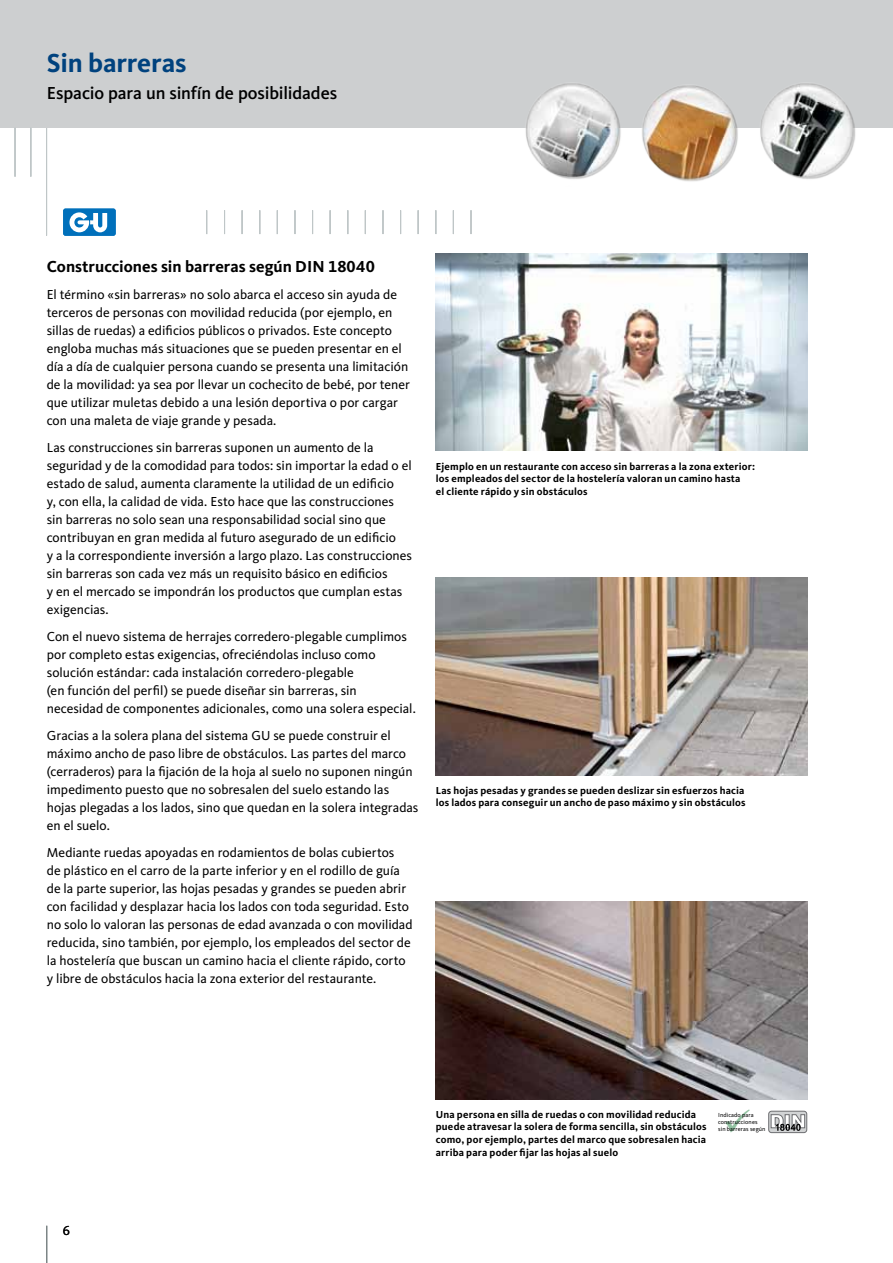
<style>
.page{position:relative;width:893px;height:1263px;background:#fff}
.page>*{position:absolute;margin:0;border:0;box-sizing:border-box;transform-origin:0 0}
.t1{font:700 27px "Kievit Pro";color:#00427e}
.t2{font:500 18px "Kievit Pro";letter-spacing:-.005em;color:#000}
.t3{font:700 16.5px "Kievit Pro";color:#000}
.t4{font:13.5px/18px "Kievit Pro";color:#000}
.t5{font:700 10.5px/12.6px "Kievit Pro";letter-spacing:.02em;color:#000}
.t6{font:6.15px/6.9px "Kievit Pro";letter-spacing:.015em;color:#000}
</style>
<div class="page">
<img style="left:436px;top:902px;width:372px;height:197px">
<img style="left:436px;top:578px;width:372px;height:197px">
<img style="left:436px;top:253px;width:372px;height:198px">
<div style="left:0;top:0;width:893px;height:128px;background:#cdcfd0"></div>
<hr style="left:46px;top:128px;width:1px;height:108px;background:#bfc6c7">
<hr style="left:31px;top:128px;width:1px;height:49px;background:#bfc6c7">
<hr style="left:15px;top:128px;width:1px;height:49px;background:#bfc6c7">
<hr style="left:47px;top:1226px;width:1px;height:37px;background:#727c7d">
<svg style="left:206px;top:210px;width:1px;height:24px"></svg>
<svg style="left:224px;top:210px;width:1px;height:24px"></svg>
<svg style="left:242px;top:210px;width:1px;height:24px"></svg>
<svg style="left:259px;top:210px;width:1px;height:24px"></svg>
<svg style="left:277px;top:210px;width:1px;height:24px"></svg>
<svg style="left:295px;top:210px;width:1px;height:24px"></svg>
<svg style="left:312px;top:210px;width:1px;height:24px"></svg>
<svg style="left:330px;top:210px;width:1px;height:24px"></svg>
<svg style="left:347px;top:210px;width:1px;height:24px"></svg>
<svg style="left:365px;top:210px;width:1px;height:24px"></svg>
<svg style="left:383px;top:210px;width:1px;height:24px"></svg>
<svg style="left:400px;top:210px;width:1px;height:24px"></svg>
<svg style="left:418px;top:210px;width:1px;height:24px"></svg>
<svg style="left:435px;top:210px;width:1px;height:24px"></svg>
<svg style="left:453px;top:210px;width:1px;height:24px"></svg>
<svg style="left:471px;top:210px;width:1px;height:24px"></svg>
<div style="left:63px;top:209px;width:53px;height:27px;background:#0070bb;border-radius:2px"></div>
<svg style="left:69px;top:212px;width:38px;height:20px"></svg>
<img style="left:525px;top:83px;width:96px;height:96px">
<img style="left:642px;top:86px;width:96px;height:96px">
<img style="left:760px;top:83px;width:96px;height:96px">
<div style="left:768px;top:1110px;width:39px;height:23px;background:#b3b4b5"></div>
<div style="left:769px;top:1111px;width:38px;height:21px;background:#d1d3d4;border-radius:3px"></div>
<div style="left:769px;top:1111px;width:38px;height:22px;border:1px solid #6d6e71;border-radius:3px"></div>
<svg style="left:771px;top:1114px;width:34px;height:17px"></svg>
<h1 class="t1" style="left:47px;top:46px;width:141px">Sin barreras</h1>
<h2 class="t2" style="left:47px;top:82px;width:292px">Espacio para un sinfín de posibilidades</h2>
<p class="t3" style="left:47px;top:256px;width:259px">Construcciones sin barreras según DIN</p>
<p class="t3" style="left:328px;top:256px;width:48px">18040</p>
<p class="t4" style="left:47px;top:285px;width:365px">El término «sin barreras» no solo abarca el acceso sin ayuda de terceros de personas con movilidad reducida (por ejemplo, en sillas de ruedas) a edificios públicos o privados. Este concepto engloba muchas más situaciones que se pueden presentar en el día a día de cualquier persona cuando se presenta una limitación de la movilidad: ya sea por llevar un cochecito de bebé, por tener que utilizar muletas debido a una lesión deportiva o por cargar con una maleta de viaje grande y pesada.</p>
<p class="t4" style="left:47px;top:438px;width:367px">Las construcciones sin barreras suponen un aumento de la seguridad y de la comodidad para todos: sin importar la edad o el estado de salud, aumenta claramente la utilidad de un edificio<br>y, con ella, la calidad de vida. Esto hace que las construcciones sin barreras no solo sean una responsabilidad social sino que contribuyan en gran medida al futuro asegurado de un edificio<br>y a la correspondiente inversión a largo plazo. Las construcciones sin barreras son cada vez más un requisito básico en edificios<br>y en el mercado se impondrán los productos que cumplan estas exigencias.</p>
<p class="t4" style="left:47px;top:627px;width:371px">Con el nuevo sistema de herrajes corredero-plegable cumplimos por completo estas exigencias, ofreciéndolas incluso como solución estándar: cada instalación corredero-plegable<br>(en función del perfil) se puede diseñar sin barreras, sin necesidad de componentes adicionales, como una solera especial.</p>
<p class="t4" style="left:47px;top:726px;width:373px">Gracias a la solera plana del sistema GU se puede construir el máximo ancho de paso libre de obstáculos. Las partes del marco (cerraderos) para la fijación de la hoja al suelo no suponen ningún impedimento puesto que no sobresalen del suelo estando las hojas plegadas a los lados, sino que quedan en la solera integradas en el suelo.</p>
<p class="t4" style="left:47px;top:843px;width:367px">Mediante ruedas apoyadas en rodamientos de bolas cubiertos<br>de plástico en el carro de la parte inferior y en el rodillo de guía de la parte superior, las hojas pesadas y grandes se pueden abrir con facilidad y desplazar hacia los lados con toda seguridad. Esto no solo lo valoran las personas de edad avanzada o con movilidad reducida, sino también, por ejemplo, los empleados del sector de la hostelería que buscan un camino hacia el cliente rápido, corto y libre de obstáculos hacia la zona exterior del restaurante.</p>
<p class="t5" style="left:436px;top:460px;width:321px">Ejemplo en un restaurante con acceso sin barreras a la zona exterior: los empleados del sector de la hostelería valoran un camino hasta<br>el cliente rápido y sin obstáculos</p>
<p class="t5" style="left:436px;top:784px;width:311px">Las hojas pesadas y grandes se pueden deslizar sin esfuerzos hacia los lados para conseguir un ancho de paso máximo y sin obstáculos</p>
<p class="t4" style="left:63px;top:1221px;width:9px">6</p>
<p class="t5" style="left:436px;top:1108px;width:272px">U na persona en silla de ruedas o con movilidad reducida puede atravesar la solera de forma sencilla, sin obstáculos como, por ejemplo, partes del marco que sobresalen hacia arriba para poder fijar las hojas al suelo</p>
<p class="t6" style="left:718px;top:1111px;width:49px">Indicado para construcciones sin barreras según</p>
</div>
